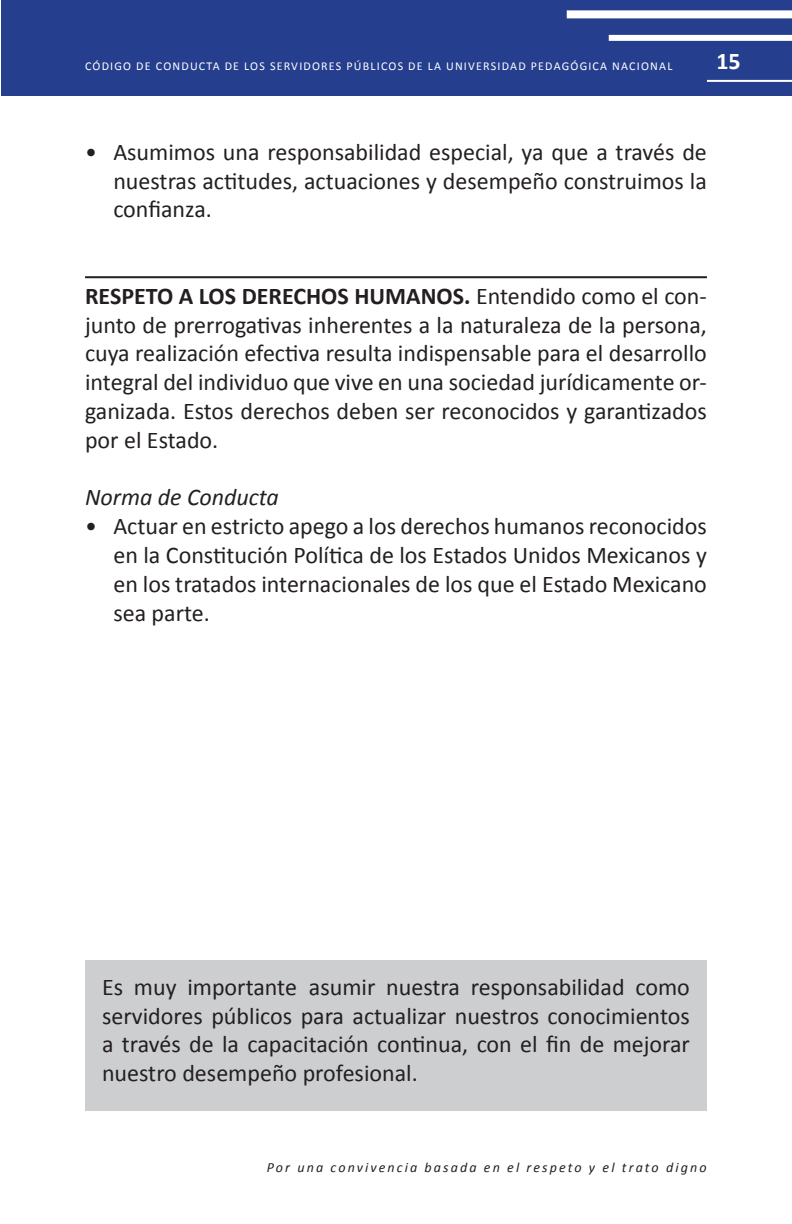
<style>
.page{position:relative;width:792px;height:1224px;background:#fff}
.page>*{position:absolute;margin:0;border:0;box-sizing:border-box;transform-origin:0 0}
.pleca{font:24px/28.8px "Calibri";color:#231f20;text-align:justify}
.bullet{font:24px/28.8px "Calibri";color:#231f20;text-align:justify}
.t1{font:italic 24px "Calibri";color:#231f20}
.t2{font:700 24px "Calibri";color:#fff}
.t3{font:italic 14px "Calibri";letter-spacing:.15em;color:#231f20}
.t4{font:12px "Calibri";letter-spacing:.1em;color:#fff}
.s1{font-weight:700}
</style>
<div class="page">
<div style="left:1px;top:0;width:791px;height:95px;background:#253f8e"></div>
<hr style="left:707px;top:80px;width:85px;height:2px;background:#fff">
<div style="left:609px;top:35px;width:183px;height:6px;background:#fff"></div>
<div style="left:567px;top:10px;width:225px;height:8px;background:#fff"></div>
<hr style="left:85px;top:276px;width:622px;height:2px;background:#231f20">
<div style="left:85px;top:960px;width:622px;height:151px;background:#cdced0"></div>
<p class="t4" style="left:85px;top:58px;width:589px">CÓDIGO DE CONDUCTA DE LOS SERVIDORES PÚBLICOS DE LA UNIVERSIDAD PEDAGÓGICA NACIONAL</p>
<p class="t2" style="left:716px;top:46px;width:26px">15</p>
<p class="bullet" style="left:113px;top:137px;width:595px;text-indent:-28px">• Asumimos una responsabilidad especial, ya que a través de nuestras actitudes, actuaciones y desempeño construimos la confianza.</p>
<p class="pleca" style="left:85px;top:281px;width:623px"><span class="s1">RESPETO A LOS DERECHOS HUMANOS.</span> Entendido como el con&shy;junto de prerrogativas inherentes a la naturaleza de la persona, cuya realización efectiva resulta indispensable para el desarrollo integral del individuo que vive en una sociedad jurídicamente or&shy;ganizada. Estos derechos deben ser reconocidos y garantizados por el Estado.</p>
<p class="t1" style="left:85px;top:482px;width:195px">Norma de Conducta</p>
<p class="bullet" style="left:113px;top:512px;width:595px;text-indent:-28px">• Actuar en estricto apego a los derechos humanos reconocidos en la Constitución Política de los Estados Unidos Mexicanos y en los tratados internacionales de los que el Estado Mexicano sea parte.</p>
<p class="pleca" style="left:102px;top:973px;width:589px">Es muy importante asumir nuestra responsabilidad como servidores públicos para actualizar nuestros conocimientos a través de la capacitación continua, con el fin de mejorar nuestro desempeño profesional.</p>
<p class="t3" style="left:267px;top:1158px;width:441px">Por una convivencia basada en el respeto y el trato digno</p>
</div>
